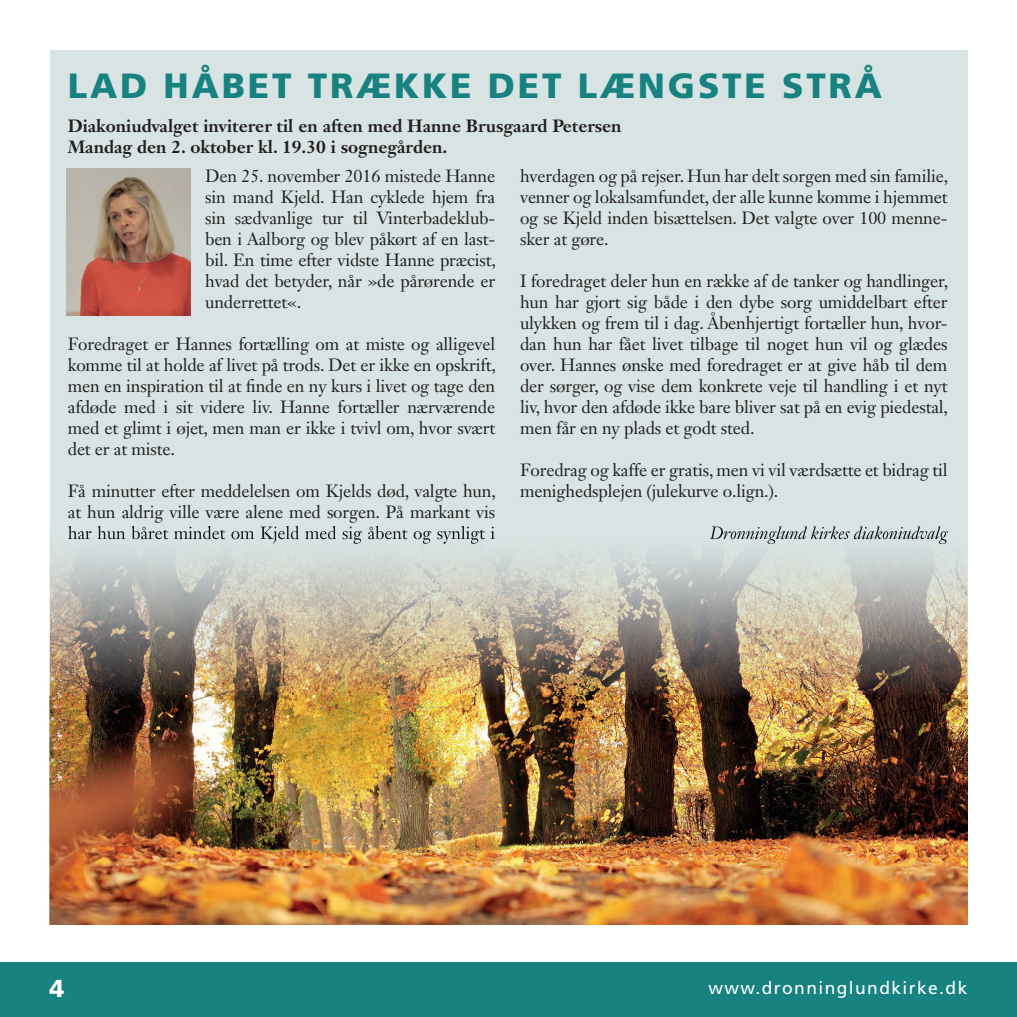
<style>
.page{position:relative;width:1017px;height:1017px;background:#fff}
.page>*{position:absolute;margin:0;border:0;box-sizing:border-box;transform-origin:0 0}
.t1{font:900 35px "Frutiger";letter-spacing:.08em;color:#188280}
.t2{font:900 24.5px "Frutiger";color:#fff}
.t3{font:17.5px/21px "Janson Text LT Std";letter-spacing:-.01em;color:#231f20;text-align:justify}
.t4{font:700 17.5px/21px "Janson Text LT Std";color:#231f20}
.t5{font:17.5px "Frutiger";letter-spacing:.08em;color:#fff}
</style>
<div class="page">
<div style="left:0;top:962px;width:1017px;height:55px;background:#188280"></div>
<div style="left:50px;top:50px;width:917px;height:874px;background:#d8e4e4"></div>
<img style="left:66px;top:169px;width:124px;height:146px">
<img style="left:50px;top:525px;width:917px;height:400px">
<img style="left:68px;top:526px;width:427px;height:18px">
<img style="left:710px;top:526px;width:238px;height:18px">
<h1 class="t1" style="left:68px;top:64px;width:816px">LAD HÅBET TRÆKKE DET LÆNGSTE STRÅ</h1>
<p class="t4" style="left:68px;top:115px;width:555px">Diakoniudvalget inviterer til en aften med Hanne Brusgaard Petersen<br>Mandag den 2. oktober kl. 19.30 i sognegården.</p>
<p class="t3" style="left:205px;top:165px;width:292px">Den 25. november 2016 mistede Hanne sin mand Kjeld. Han cyklede hjem fra sin sædvanlige tur til Vinterbadeklub&shy;ben i Aalborg og blev påkørt af en last&shy;bil. En time efter vidste Hanne præcist, hvad det betyder, når »de pårørende er underrettet«.</p>
<p class="t3" style="left:68px;top:333px;width:430px">Foredraget er Hannes fortælling om at miste og alligevel komme til at holde af livet på trods. Det er ikke en opskrift, men en inspiration til at finde en ny kurs i livet og tage den afdøde med i sit videre liv. Hanne fortæller nærværende med et glimt i øjet, men man er ikke i tvivl om, hvor svært det er at miste.</p>
<p class="t3" style="left:68px;top:480px;width:430px">Få minutter efter meddelelsen om Kjelds død, valgte hun, at hun aldrig ville være alene med sorgen. På markant vis</p>
<p class="t3" style="left:520px;top:165px;width:430px">hverdagen og på rejser. Hun har delt sorgen med sin familie, venner og lokalsamfundet, der alle kunne komme i hjemmet og se Kjeld inden bisættelsen. Det valgte over 100 menne&shy;sker at gøre.</p>
<p class="t3" style="left:520px;top:270px;width:430px">I foredraget deler hun en række af de tanker og handlinger, hun har gjort sig både i den dybe sorg umiddelbart efter ulykken og frem til i dag. Åbenhjertigt fortæller hun, hvor&shy;dan hun har fået livet tilbage til noget hun vil og glædes over. Hannes ønske med foredraget er at give håb til dem der sørger, og vise dem konkrete veje til handling i et nyt liv, hvor den afdøde ikke bare bliver sat på en evig piedestal, men får en ny plads et godt sted.</p>
<p class="t3" style="left:520px;top:459px;width:429px">Foredrag og kaffe er gratis, men vi vil værdsætte et bidrag til menighedsplejen (julekurve o.lign.).</p>
<h2 class="t2" style="left:50px;top:974px;width:16px">4</h2>
<p class="t5" style="left:709px;top:978px;width:260px">www.dronninglundkirke.dk</p>
</div>
